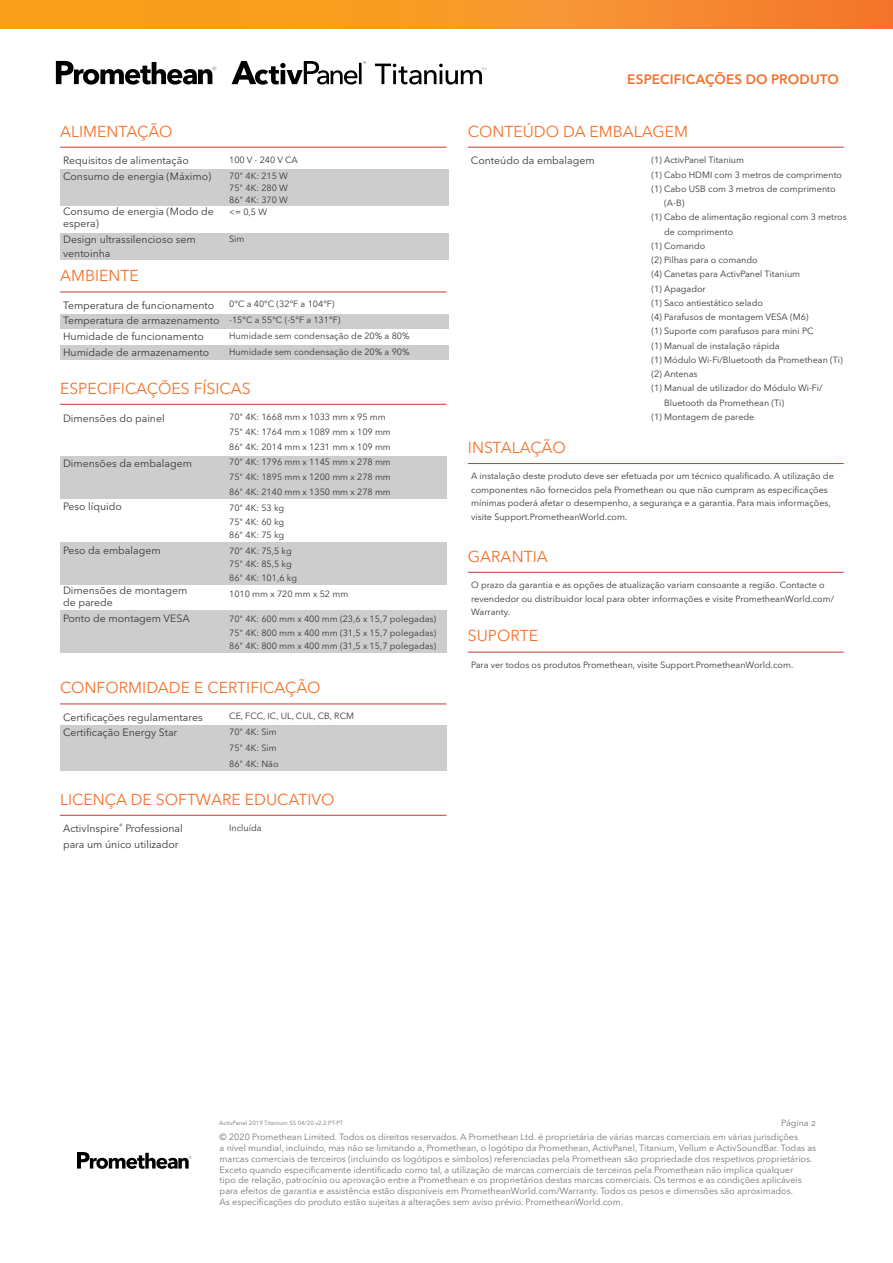
<style>
.page{position:relative;width:893px;height:1263px;background:#fff}
.page>*{position:absolute;margin:0;border:0;box-sizing:border-box;transform-origin:0 0}
.t1{font:15.75px "Avenir Next LT Pro";color:#f37029}
.t2{font:600 13.5px "Avenir Next LT Pro";letter-spacing:.015em;color:#f37029}
.t3{font:10.5px/15.8px "Avenir Next LT Pro";color:#363739}
.t4{font:9px/13.5px "Avenir Next LT Pro";color:#363739}
.t5{font:9px/10.8px "Avenir Next LT Pro";color:#737577}
.t6{font:6px "Avenir Next LT Pro";color:#737577}
</style>
<div class="page">
<div style="left:60px;top:169px;width:388px;height:37px;background:#cdcdce"></div>
<div style="left:60px;top:233px;width:388px;height:26px;background:#cdcdce"></div>
<div style="left:60px;top:456px;width:386px;height:43px;background:#cdcdce"></div>
<div style="left:60px;top:543px;width:386px;height:42px;background:#cdcdce"></div>
<div style="left:60px;top:611px;width:386px;height:42px;background:#cdcdce"></div>
<div style="left:60px;top:725px;width:386px;height:45px;background:#cdcdce"></div>
<div style="left:60px;top:315px;width:388px;height:14px;background:#cdcdce"></div>
<div style="left:60px;top:345px;width:388px;height:14px;background:#cdcdce"></div>
<hr style="left:60px;top:147px;width:386px;height:1px;background:#c33b32">
<hr style="left:468px;top:572px;width:376px;height:1px;background:#c33b32">
<hr style="left:468px;top:463px;width:376px;height:1px;background:#c33b32">
<hr style="left:468px;top:147px;width:376px;height:1px;background:#c33b32">
<hr style="left:468px;top:652px;width:376px;height:1px;background:#c33b32">
<hr style="left:60px;top:404px;width:386px;height:1px;background:#c33b32">
<hr style="left:60px;top:703px;width:386px;height:1px;background:#c33b32">
<hr style="left:60px;top:292px;width:386px;height:1px;background:#c33b32">
<hr style="left:60px;top:815px;width:386px;height:1px;background:#c33b32">
<div style="left:0;top:0;width:893px;height:29px;background:linear-gradient(to right,#faa919,#f58035)"></div>
<svg style="left:56px;top:61px;width:160px;height:24px"></svg>
<svg style="left:232px;top:61px;width:134px;height:24px"></svg>
<svg style="left:375px;top:64px;width:111px;height:21px"></svg>
<svg style="left:77px;top:1152px;width:114px;height:17px"></svg>
<h1 class="t1" style="left:60px;top:122px;width:114px">ALIMENTAÇÃO</h1>
<p class="t3" style="left:63px;top:153px;width:150px">Requisitos de alimentação<br>Consumo de energia (Máximo)</p>
<p class="t3" style="left:63px;top:206px;width:152px;line-height:12px">Consumo de energia (Modo de espera)</p>
<p class="t3" style="left:63px;top:233px;width:134px;line-height:13.5px">Design ultrassilencioso sem ventoinha</p>
<p class="t4" style="left:229px;top:152px;width:70px;line-height:15.8px">100 V - 240 V CA<br>70" 4K: 215 W</p>
<p class="t4" style="left:229px;top:182px;width:60px;line-height:12px;text-align:justify">75" 4K: 280 W 86" 4K: 370 W &lt;= 0,5 W</p>
<p class="t4" style="left:229px;top:232px;width:17px">Sim</p>
<h1 class="t1" style="left:60px;top:266px;width:80px">AMBIENTE</h1>
<p class="t3" style="left:63px;top:297px;width:158px">Temperatura de funcionamento<br>Temperatura de armazenamento<br>Humidade de funcionamento<br>Humidade de armazenamento</p>
<p class="t4" style="left:229px;top:296px;width:182px;line-height:15.8px">0°C a 40°C (32°F a 104°F)<br>-15°C a 55°C (-5°F a 131°F)<br>Humidade sem condensação de 20% a 80%<br>Humidade sem condensação de 20% a 90%</p>
<h1 class="t1" style="left:60px;top:379px;width:192px">ESPECIFICAÇÕES FÍSICAS</h1>
<p class="t3" style="left:63px;top:410px;width:103px">Dimensões do painel</p>
<p class="t3" style="left:63px;top:455px;width:130px">Dimensões da embalagem</p>
<p class="t3" style="left:63px;top:498px;width:60px">Peso líquido</p>
<p class="t3" style="left:63px;top:542px;width:99px">Peso da embalagem</p>
<p class="t3" style="left:63px;top:584px;width:126px;line-height:12px">Dimensões de montagem de parede</p>
<p class="t3" style="left:63px;top:610px;width:128px">Ponto de montagem VESA</p>
<p class="t4" style="left:229px;top:410px;width:163px;line-height:15.1px">70" 4K: 1668 mm x 1033 mm x 95 mm<br>75" 4K: 1764 mm x 1089 mm x 109 mm<br>86" 4K: 2014 mm x 1231 mm x 109 mm<br>70" 4K: 1796 mm x 1145 mm x 278 mm<br>75" 4K: 1895 mm x 1200 mm x 278 mm<br>86" 4K: 2140 mm x 1350 mm x 278 mm<br>70" 4K: 53 kg</p>
<p class="t4" style="left:229px;top:515px;width:57px">75" 4K: 60 kg<br>86" 4K: 75 kg</p>
<p class="t4" style="left:229px;top:544px;width:69px">70" 4K: 75,5 kg<br>75" 4K: 85,5 kg<br>86" 4K: 101,6 kg</p>
<p class="t4" style="left:229px;top:587px;width:121px">1010 mm x 720 mm x 52 mm</p>
<p class="t4" style="left:229px;top:612px;width:209px;text-align:justify">70" 4K: 600 mm x 400 mm (23,6 x 15,7 polegadas)<br>75" 4K: 800 mm x 400 mm (31,5 x 15,7 polegadas)<br>86" 4K: 800 mm x 400 mm (31,5 x 15,7 polegadas)</p>
<h1 class="t1" style="left:60px;top:678px;width:262px">CONFORMIDADE E CERTIFICAÇÃO</h1>
<p class="t3" style="left:63px;top:709px;width:141px">Certificações regulamentares<br>Certificação Energy Star</p>
<p class="t4" style="left:229px;top:708px;width:126px;line-height:15.8px">CE, FCC, IC, UL, CUL, CB, RCM<br>70" 4K: Sim<br>75" 4K: Sim<br>86" 4K: Não</p>
<h1 class="t1" style="left:60px;top:790px;width:276px">LICENÇA DE SOFTWARE EDUCATIVO</h1>
<p class="t3" style="left:63px;top:820px;width:121px">ActivInspire<sup>®</sup> Professional para um único utilizador</p>
<p class="t4" style="left:229px;top:821px;width:34px">Incluída</p>
<h2 class="t2" style="left:627px;top:71px;width:213px">ESPECIFICAÇÕES DO PRODUTO</h2>
<h1 class="t1" style="left:468px;top:122px;width:222px">CONTEÚDO DA EMBALAGEM</h1>
<p class="t3" style="left:471px;top:153px;width:125px">Conteúdo da embalagem</p>
<p class="t4" style="left:651px;top:153px;width:94px">(1) ActivPanel Titanium</p>
<p class="t4" style="left:651px;top:168px;width:192px">(1) Cabo HDMI com 3 metros de comprimento</p>
<p class="t4" style="left:651px;top:182px;width:186px">(1) Cabo USB com 3 metros de comprimento</p>
<p class="t4" style="left:664px;top:196px;width:22px">(A-B)</p>
<p class="t4" style="left:651px;top:210px;width:197px">(1) Cabo de alimentação regional com 3 metros</p>
<p class="t4" style="left:664px;top:225px;width:70px">de comprimento</p>
<p class="t4" style="left:651px;top:239px;width:55px">(1) Comando</p>
<p class="t4" style="left:651px;top:253px;width:108px">(2) Pilhas para o comando</p>
<p class="t4" style="left:651px;top:267px;width:150px">(4) Canetas para ActivPanel Titanium</p>
<p class="t4" style="left:651px;top:282px;width:56px">(1) Apagador</p>
<p class="t4" style="left:651px;top:296px;width:113px">(1) Saco antiestático selado</p>
<p class="t4" style="left:651px;top:310px;width:159px">(4) Parafusos de montagem VESA (M6)</p>
<p class="t4" style="left:651px;top:324px;width:164px">(1) Suporte com parafusos para mini PC</p>
<p class="t4" style="left:651px;top:339px;width:130px">(1) Manual de instalação rápida</p>
<p class="t4" style="left:651px;top:353px;width:193px">(1) Módulo Wi-Fi/Bluetooth da Promethean (Ti)</p>
<p class="t4" style="left:651px;top:367px;width:48px">(2) Antenas</p>
<p class="t4" style="left:651px;top:381px;width:173px">(1) Manual de utilizador do Módulo Wi-Fi/</p>
<p class="t4" style="left:664px;top:396px;width:121px">Bluetooth da Promethean (Ti)</p>
<p class="t4" style="left:651px;top:410px;width:105px">(1) Montagem de parede</p>
<h1 class="t1" style="left:468px;top:438px;width:99px">INSTALAÇÃO</h1>
<p class="t4" style="left:471px;top:469px;width:364px">A instalação deste produto deve ser efetuada por um técnico qualificado. A utilização de componentes não fornecidos pela Promethean ou que não cumpram as especificações mínimas poderá afetar o desempenho, a segurança e a garantia. Para mais informações, visite Support.PrometheanWorld.com.</p>
<h1 class="t1" style="left:468px;top:547px;width:81px">GARANTIA</h1>
<p class="t4" style="left:471px;top:578px;width:364px">O prazo da garantia e as opções de atualização variam consoante a região. Contacte o revendedor ou distribuidor local para obter informações e visite PrometheanWorld.com/<br>Warranty.</p>
<h1 class="t1" style="left:468px;top:626px;width:72px">SUPORTE</h1>
<p class="t4" style="left:471px;top:658px;width:324px">Para ver todos os produtos Promethean, visite Support.PrometheanWorld.com.</p>
<p class="t6" style="left:219px;top:1119px;width:126px">ActivPanel 2019 Titanium SS 04/20 v2.2 PT-PT</p>
<p class="t5" style="left:781px;top:1117px;width:36px">Página 2</p>
<p class="t5" style="left:220px;top:1132px;width:598px">© 2020 Promethean Limited. Todos os direitos reservados. A Promethean Ltd. é proprietária de várias marcas comerciais em várias jurisdições<br>a nível mundial, incluindo, mas não se limitando a, Promethean, o logótipo da Promethean, ActivPanel, Titanium, Vellum e ActivSoundBar. Todas as marcas comerciais de terceiros (incluindo os logótipos e símbolos) referenciadas pela Promethean são propriedade dos respetivos proprietários.<br>Exceto quando especificamente identificado como tal, a utilização de marcas comerciais de terceiros pela Promethean não implica qualquer<br>tipo de relação, patrocínio ou aprovação entre a Promethean e os proprietários destas marcas comerciais. Os termos e as condições aplicáveis para efeitos de garantia e assistência estão disponíveis em PrometheanWorld.com/Warranty. Todos os pesos e dimensões são aproximados.<br>As especificações do produto estão sujeitas a alterações sem aviso prévio. PrometheanWorld.com.</p>
</div>
